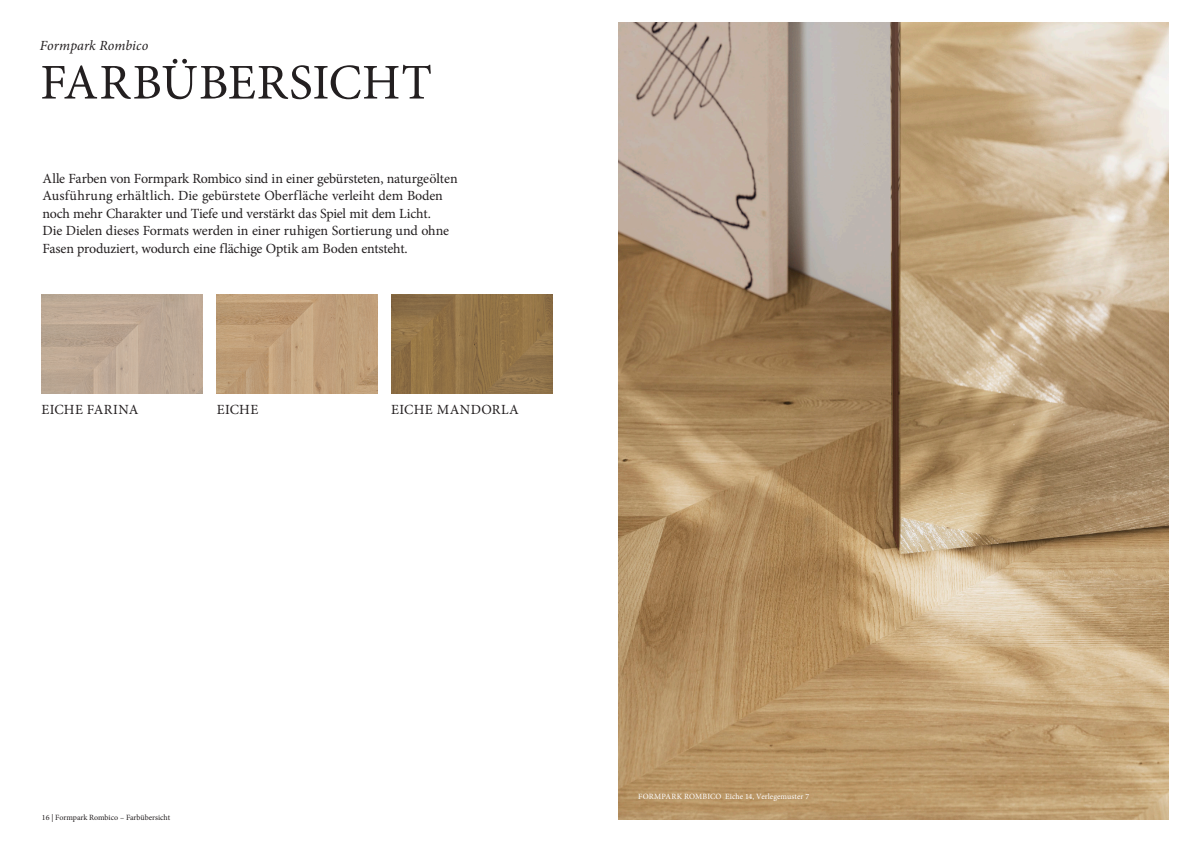
<style>
.page{position:relative;width:1191px;height:842px;background:#fff}
.page>*{position:absolute;margin:0;border:0;box-sizing:border-box;transform-origin:0 0}
.t1{font:50px "Minion Pro";letter-spacing:.01em;color:#231f20}
.t2{font:14px/17.5px "Minion Pro";letter-spacing:-.005em;color:#231f20}
.t3{font:italic 14px "Minion Pro";letter-spacing:.005em;color:#231f20}
.t4{font:14px "Minion Pro";letter-spacing:.03em;color:#231f20}
.t5{font:14px "Minion Pro";letter-spacing:.02em;color:#231f20}
.t6{font:8px "Minion Pro";letter-spacing:.01em;color:#fff}
.t7{font:8px "Minion Pro";letter-spacing:-.005em;color:#231f20}
</style>
<div class="page">
<img style="left:618px;top:23px;width:550px;height:797px">
<img style="left:216px;top:295px;width:161px;height:98px">
<img style="left:42px;top:295px;width:160px;height:98px">
<img style="left:391px;top:295px;width:161px;height:98px">
<p class="t3" style="left:40px;top:35px;width:110px">Formpark Rombico</p>
<h1 class="t1" style="left:40px;top:49px;width:393px">FARBÜBERSICHT</h1>
<p class="t2" style="left:43px;top:169px;width:417px">Alle Farben von Formpark Rombico sind in einer gebürsteten, naturgeölten Ausführung erhältlich. Die gebürstete Oberfläche verleiht dem Boden noch mehr Charakter und Tiefe und verstärkt das Spiel mit dem Licht.<br>Die Dielen dieses Formats werden in einer ruhigen Sortierung und ohne Fasen produziert, wodurch eine flächige Optik am Boden entsteht.</p>
<p class="t5" style="left:41px;top:400px;width:99px">EICHE FARINA</p>
<p class="t2" style="left:217px;top:400px;width:43px">EICHE</p>
<p class="t4" style="left:391px;top:400px;width:129px">EICHE MANDORLA</p>
<p class="t7" style="left:42px;top:812px;width:130px">16 | Formpark Rombico – Farbübersicht</p>
<p class="t6" style="left:638px;top:791px;width:172px">FORMPARK ROMBICO Eiche 14, Verlegemuster 7</p>
</div>
